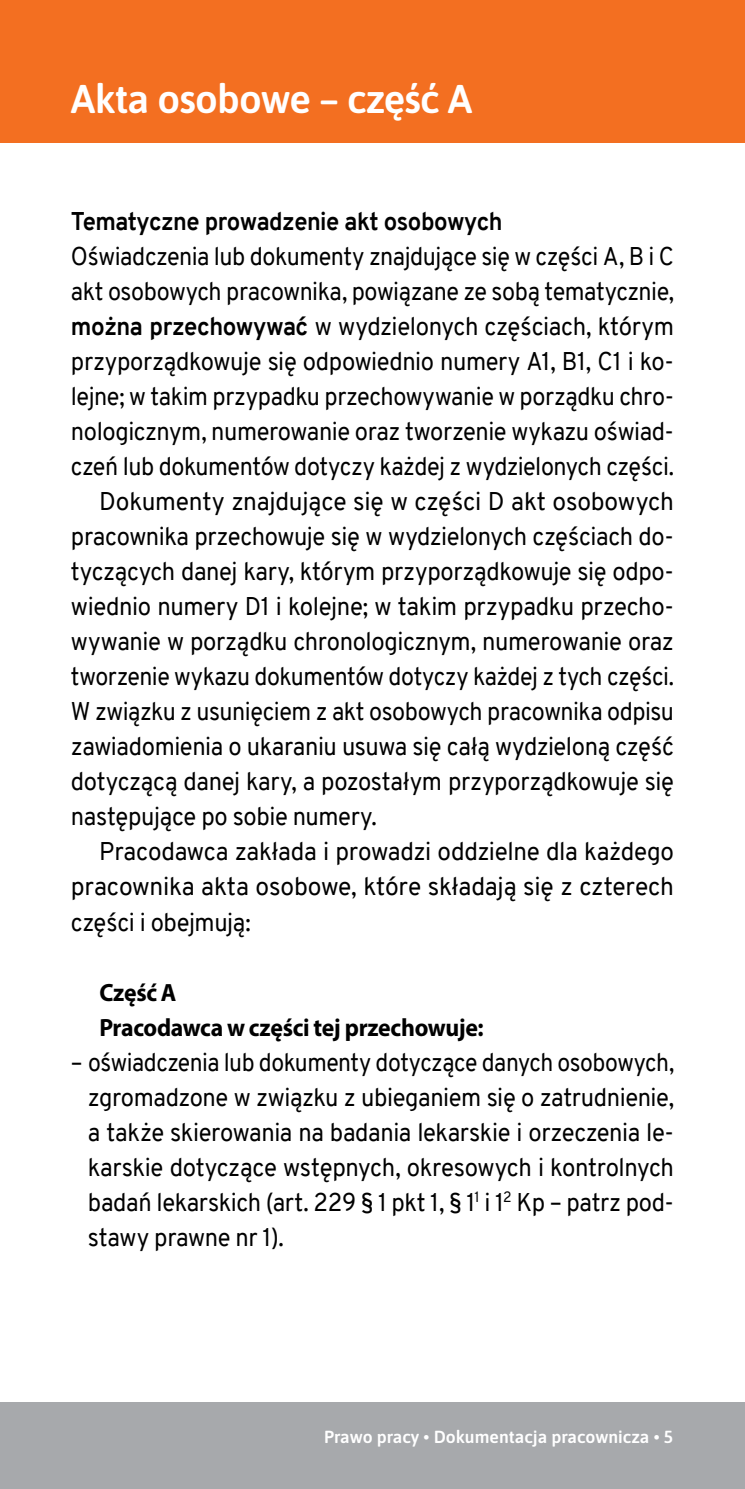
<style>
.page{position:relative;width:745px;height:1489px;background:#fff}
.page>*{position:absolute;margin:0;border:0;box-sizing:border-box;transform-origin:0 0}
.t1{font:600 40px "Asap";letter-spacing:-.02em;color:#fff}
.t2{font:25px "Overpass";letter-spacing:-.015em;color:#000;scale:.95 1}
.t3{font:25px/35px "Overpass";letter-spacing:-.015em;color:#000;text-align:justify;scale:.92 1}
.t4{font:25px "Overpass";letter-spacing:-.015em;color:#000;scale:.93 1}
.t5{font:25px "Overpass";letter-spacing:-.015em;color:#000}
.t6{font:25px "Overpass";letter-spacing:-.015em;color:#000;scale:.96 1}
.t7{font:25px "Overpass";letter-spacing:-.015em;color:#000;scale:.94 1}
.t8{font:700 25px/35px "Myriad Pro";letter-spacing:-.015em;color:#000;scale:.95 1}
.t9{font:700 25px "Overpass";letter-spacing:-.02em;color:#000;scale:.95 1}
.t10{font:600 17.5px "Asap";color:#fff}
.s1{font-weight:700}
</style>
<div class="page">
<div style="left:0;top:0;width:744px;height:142px;background:#f36f21"></div>
<div style="left:0;top:1402px;width:744px;height:86px;background:#a7a9ac"></div>
<h1 class="t1" style="left:71px;top:71px;width:402px">Akta osobowe – część A</h1>
<p class="t9" style="left:71px;top:203px;width:455px">Tematyczne prowadzenie akt osobowych</p>
<p class="t4" style="left:71px;top:238px;width:649px">Oświadczenia lub dokumenty znajdujące się w części A, B i C</p>
<p class="t4" style="left:71px;top:273px;width:649px">akt osobowych pracownika, powiązane ze sobą tematycznie,</p>
<p class="t6" style="left:71px;top:308px;width:629px"><span class="s1">można przechowywać</span> w wydzielonych częściach, którym</p>
<p class="t2" style="left:71px;top:343px;width:636px">przyporządkowuje się odpowiednio numery A1, B1, C1 i ko-</p>
<p class="t7" style="left:71px;top:378px;width:642px">lejne; w takim przypadku przechowywanie w porządku chro-</p>
<p class="t2" style="left:71px;top:413px;width:636px">nologicznym, numerowanie oraz tworzenie wykazu oświad-</p>
<p class="t4" style="left:71px;top:448px;width:649px">czeń lub dokumentów dotyczy każdej z wydzielonych części.</p>
<p class="t5" style="left:99px;top:483px;width:575px">Dokumenty znajdujące się w części D akt osobowych</p>
<p class="t2" style="left:71px;top:518px;width:636px">pracownika przechowuje się w wydzielonych częściach do-</p>
<p class="t2" style="left:71px;top:553px;width:636px">tyczących danej kary, którym przyporządkowuje się odpo-</p>
<p class="t6" style="left:71px;top:588px;width:629px">wiednio numery D1 i kolejne; w takim przypadku przecho-</p>
<p class="t2" style="left:71px;top:623px;width:636px">wywanie w porządku chronologicznym, numerowanie oraz</p>
<p class="t4" style="left:71px;top:658px;width:649px">tworzenie wykazu dokumentów dotyczy każdej z tych części.</p>
<p class="t4" style="left:71px;top:693px;width:649px">W związku z usunięciem z akt osobowych pracownika odpisu</p>
<p class="t2" style="left:71px;top:728px;width:636px">zawiadomienia o ukaraniu usuwa się całą wydzieloną część</p>
<p class="t2" style="left:71px;top:763px;width:636px">dotyczącą danej kary, a pozostałym przyporządkowuje się</p>
<p class="t2" style="left:71px;top:798px;width:323px">następujące po sobie numery.</p>
<p class="t5" style="left:99px;top:833px;width:575px">Pracodawca zakłada i prowadzi oddzielne dla każdego</p>
<p class="t5" style="left:71px;top:868px;width:604px">pracownika akta osobowe, które składają się z czterech</p>
<p class="t2" style="left:71px;top:903px;width:191px">części i obejmują:</p>
<p class="t8" style="left:99px;top:973px;width:406px">Część A<br>Pracodawca w części tej przechowuje:</p>
<p class="t3" style="left:88px;top:1044px;width:638px;text-indent:-17px">– oświadczenia lub dokumenty dotyczące danych osobowych, zgromadzone w związku z ubieganiem się o zatrudnienie, a także skierowania na badania lekarskie i orzeczenia le&shy;karskie dotyczące wstępnych, okresowych i kontrolnych badań lekarskich (art. 229 § 1 pkt 1, § 1<sup>1</sup> i 1<sup>2</sup> Kp – patrz pod&shy;stawy prawne nr 1).</p>
<p class="t10" style="left:324px;top:1424px;width:350px">Prawo pracy • Dokumentacja pracownicza • 5</p>
</div>
